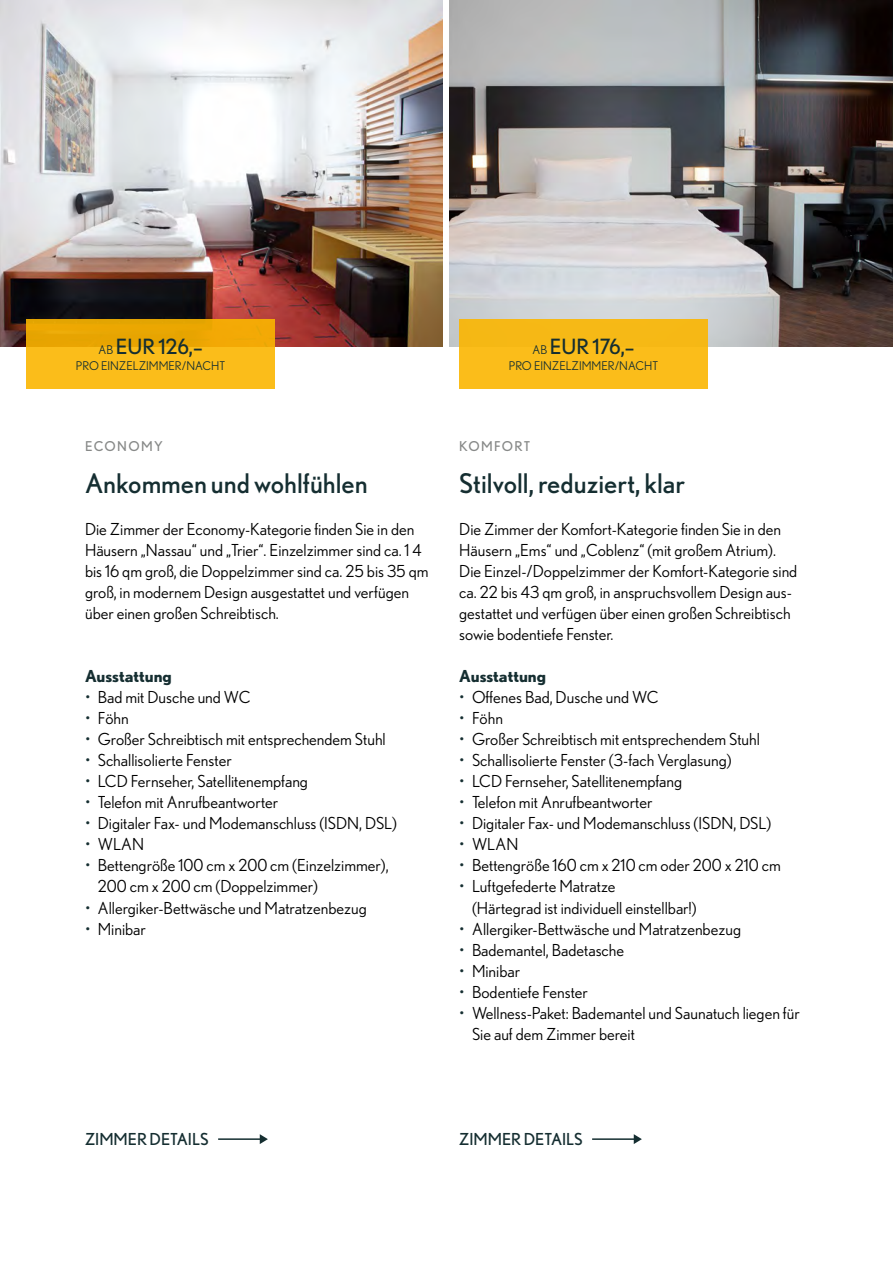
<style>
.page{position:relative;width:893px;height:1263px;background:#fff}
.page>*{position:absolute;margin:0;border:0;box-sizing:border-box;transform-origin:0 0}
.t1{font:27px "Nobel";color:#152e31}
.t2{font:21px "Nobel";color:#152e31}
.t3{font:16.5px/21px "Nobel";color:#000}
.t4{font:16.5px "Nobel";color:#152e31}
.t5{font:700 16.5px "Nobel";color:#152e31}
.t6{font:13.5px "Nobel";letter-spacing:.1em;color:#878988}
.t7{font:12px "Nobel";color:#152e31}
.s1{font-size:12px}
.s2{color:#152e31}
</style>
<div class="page">
<hr style="left:0;top:325px;width:1px;height:938px;background:#f6f7ee">
<img style="left:0;top:0;width:443px;height:346px">
<img style="left:449px;top:0;width:444px;height:346px">
<div style="left:26px;top:319px;width:249px;height:69px;background:linear-gradient(to bottom,#e9a400,#ffc522)"></div>
<div style="left:459px;top:319px;width:249px;height:69px;background:#fbbd1a"></div>
<hr style="left:218px;top:1138px;width:42px;height:2px;background:#152e31">
<svg style="left:260px;top:1134px;width:8px;height:10px"></svg>
<hr style="left:592px;top:1138px;width:42px;height:2px;background:#152e31">
<svg style="left:634px;top:1134px;width:8px;height:10px"></svg>
<p class="t2" style="left:99px;top:334px;width:106px"><span class="s1">AB</span> EUR 126,–</p>
<p class="t7" style="left:76px;top:359px;width:151px">PRO EINZELZIMMER/NACHT</p>
<p class="t6" style="left:85px;top:439px;width:79px">ECONOMY</p>
<h1 class="t1" style="left:85px;top:468px;width:284px">Ankommen und wohlfühlen</h1>
<p class="t3" style="left:85px;top:519px;width:345px">Die Zimmer der Economy-Kategorie finden Sie in den Häusern „Nassau“ und „Trier“. Einzelzimmer sind ca. 1 4 bis 16 qm groß, die Doppelzimmer sind ca. 25 bis 35 qm groß, in modernem Design ausgestattet und verfügen über einen großen Schreibtisch.</p>
<p class="t5" style="left:85px;top:667px;width:88px">Ausstattung</p>
<p class="t3" style="left:85px;top:687px;width:167px"><span class="s2">•</span> Bad mit Dusche und WC</p>
<p class="t3" style="left:85px;top:708px;width:45px"><span class="s2">•</span> Föhn</p>
<p class="t3" style="left:85px;top:729px;width:302px"><span class="s2">•</span> Großer Schreibtisch mit entsprechendem Stuhl</p>
<p class="t3" style="left:85px;top:750px;width:148px"><span class="s2">•</span> Schallisolierte Fenster</p>
<p class="t3" style="left:85px;top:771px;width:224px"><span class="s2">•</span> LCD Fernseher, Satellitenempfang</p>
<p class="t3" style="left:85px;top:792px;width:195px"><span class="s2">•</span> Telefon mit Anrufbeantworter</p>
<p class="t3" style="left:85px;top:813px;width:313px"><span class="s2">•</span> Digitaler Fax- und Modemanschluss (ISDN, DSL)</p>
<p class="t3" style="left:85px;top:834px;width:61px"><span class="s2">•</span> WLAN</p>
<p class="t3" style="left:98px;top:855px;width:292px;text-indent:-13px"><span class="s2">•</span> Bettengröße 100 cm x 200 cm (Einzelzimmer),<br>200 cm x 200 cm (Doppelzimmer)</p>
<p class="t3" style="left:85px;top:897px;width:283px"><span class="s2">•</span> Allergiker-Bettwäsche und Matratzenbezug</p>
<p class="t3" style="left:85px;top:918px;width:62px"><span class="s2">•</span> Minibar</p>
<p class="t2" style="left:533px;top:334px;width:103px"><span class="s1">AB</span> EUR 176,–</p>
<p class="t7" style="left:509px;top:359px;width:151px">PRO EINZELZIMMER/NACHT</p>
<p class="t6" style="left:459px;top:439px;width:73px">KOMFORT</p>
<h1 class="t1" style="left:459px;top:468px;width:227px">Stilvoll, reduziert, klar</h1>
<p class="t3" style="left:459px;top:519px;width:340px">Die Zimmer der Komfort-Kategorie finden Sie in den Häusern „Ems“ und „Coblenz“ (mit großem Atrium).<br>Die Einzel-/Doppelzimmer der Komfort-Kategorie sind ca. 22 bis 43 qm groß, in anspruchsvollem Design aus&shy;gestattet und verfügen über einen großen Schreibtisch sowie bodentiefe Fenster.</p>
<p class="t5" style="left:459px;top:667px;width:88px">Ausstattung</p>
<p class="t3" style="left:459px;top:687px;width:201px"><span class="s2">•</span> Offenes Bad, Dusche und WC</p>
<p class="t3" style="left:459px;top:708px;width:45px"><span class="s2">•</span> Föhn</p>
<p class="t3" style="left:459px;top:729px;width:302px"><span class="s2">•</span> Großer Schreibtisch mit entsprechendem Stuhl</p>
<p class="t3" style="left:459px;top:750px;width:274px"><span class="s2">•</span> Schallisolierte Fenster (3-fach Verglasung)</p>
<p class="t3" style="left:459px;top:771px;width:224px"><span class="s2">•</span> LCD Fernseher, Satellitenempfang</p>
<p class="t3" style="left:459px;top:792px;width:195px"><span class="s2">•</span> Telefon mit Anrufbeantworter</p>
<p class="t3" style="left:459px;top:813px;width:313px"><span class="s2">•</span> Digitaler Fax- und Modemanschluss (ISDN, DSL)</p>
<p class="t3" style="left:459px;top:834px;width:61px"><span class="s2">•</span> WLAN</p>
<p class="t3" style="left:459px;top:855px;width:323px"><span class="s2">•</span> Bettengröße 160 cm x 210 cm oder 200 x 210 cm</p>
<p class="t3" style="left:472px;top:876px;width:226px;text-indent:-13px"><span class="s2">•</span> Luftgefederte Matratze<br>(Härtegrad ist individuell einstellbar!)</p>
<p class="t3" style="left:459px;top:918px;width:283px"><span class="s2">•</span> Allergiker-Bettwäsche und Matratzenbezug</p>
<p class="t3" style="left:459px;top:939px;width:166px"><span class="s2">•</span> Bademantel, Badetasche</p>
<p class="t3" style="left:459px;top:960px;width:62px"><span class="s2">•</span> Minibar</p>
<p class="t3" style="left:459px;top:981px;width:130px"><span class="s2">•</span> Bodentiefe Fenster</p>
<p class="t3" style="left:472px;top:1002px;width:329px;text-indent:-13px"><span class="s2">•</span> Wellness-Paket: Bademantel und Saunatuch liegen für<br>Sie auf dem Zimmer bereit</p>
<p class="t4" style="left:85px;top:1129px;width:125px">ZIMMER DETAILS</p>
<p class="t4" style="left:459px;top:1129px;width:125px">ZIMMER DETAILS</p>
</div>
